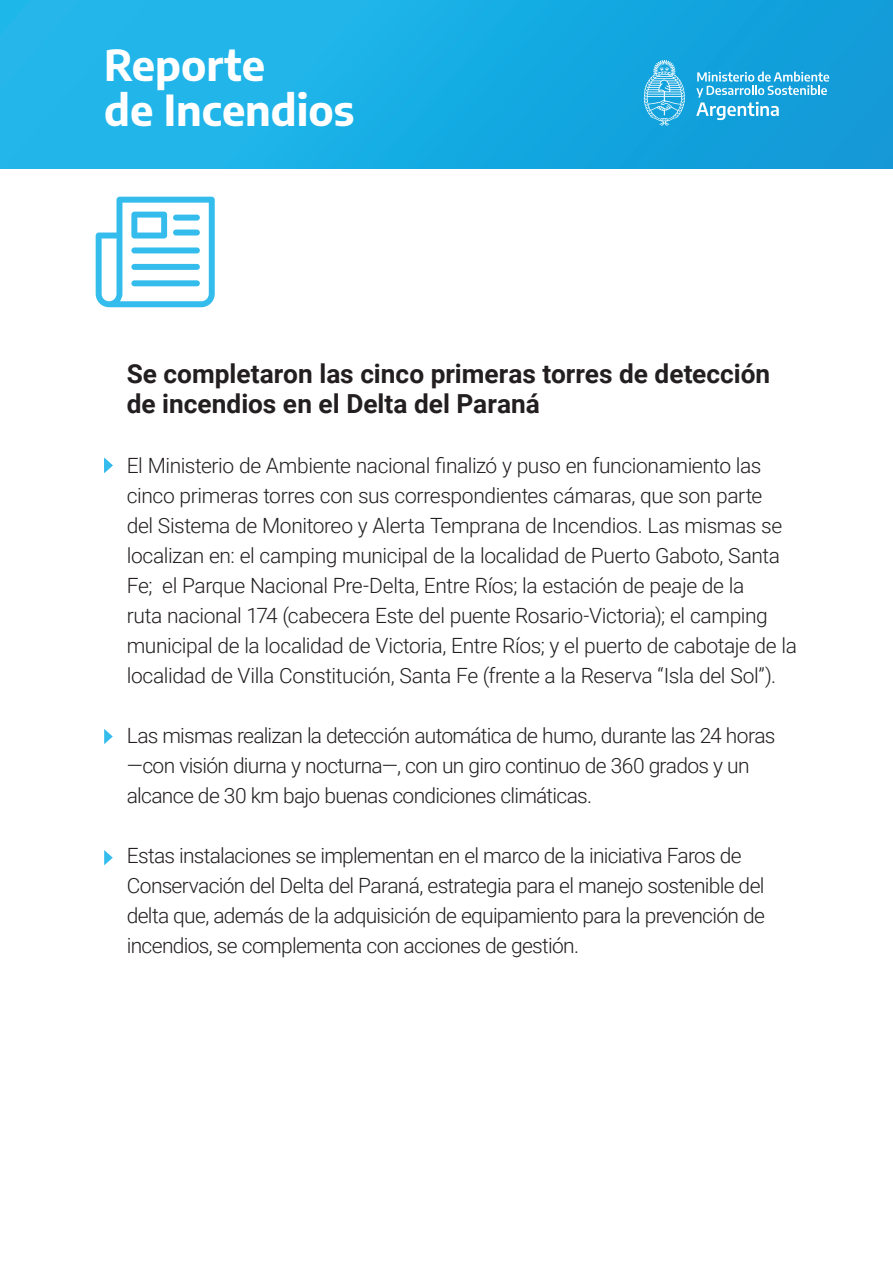
<style>
.page{position:relative;width:893px;height:1263px;background:#fff}
.page>*{position:absolute;margin:0;border:0;box-sizing:border-box;transform-origin:0 0}
.t1{font:700 42px/44.4px "Encode Sans";color:#fff}
.t2{font:700 26.25px/30px "Roboto";color:#231f20}
.t3{font:300 21px/30px "Roboto";letter-spacing:-.025em;color:#231f20}
</style>
<div class="page">
<div style="left:0;top:0;width:893px;height:169px;background:linear-gradient(to right,#24bbee,#0e9cd8)"></div>
<svg style="left:696px;top:72px;width:133px;height:48px"></svg>
<svg style="left:644px;top:60px;width:41px;height:66px"></svg>
<svg style="left:96px;top:197px;width:119px;height:110px"></svg>
<svg style="left:104px;top:458px;width:9px;height:15px"></svg>
<svg style="left:104px;top:729px;width:9px;height:15px"></svg>
<svg style="left:104px;top:850px;width:9px;height:15px"></svg>
<h1 class="t1" style="left:104px;top:41px;width:252px">Reporte<br>de Incendios</h1>
<p class="t2" style="left:127px;top:358px;width:645px">Se completaron las cinco primeras torres de detección de incendios en el Delta del Paraná</p>
<p class="t3" style="left:127px;top:450px;width:672px">El Ministerio de Ambiente nacional finalizó y puso en funcionamiento las cinco primeras torres con sus correspondientes cámaras, que son parte<br>del Sistema de Monitoreo y Alerta Temprana de Incendios. Las mismas se localizan en: el camping municipal de la localidad de Puerto Gaboto, Santa Fe; el Parque Nacional Pre-Delta, Entre Ríos; la estación de peaje de la<br>ruta nacional 174 (cabecera Este del puente Rosario-Victoria); el camping municipal de la localidad de Victoria, Entre Ríos; y el puerto de cabotaje de la localidad de Villa Constitución, Santa Fe (frente a la Reserva “Isla del Sol”).</p>
<p class="t3" style="left:127px;top:720px;width:650px">Las mismas realizan la detección automática de humo, durante las 24 horas —con visión diurna y nocturna—, con un giro continuo de 360 grados y un alcance de 30 km bajo buenas condiciones climáticas.</p>
<p class="t3" style="left:127px;top:840px;width:640px">Estas instalaciones se implementan en el marco de la iniciativa Faros de Conservación del Delta del Paraná, estrategia para el manejo sostenible del delta que, además de la adquisición de equipamiento para la prevención de incendios, se complementa con acciones de gestión.</p>
</div>
